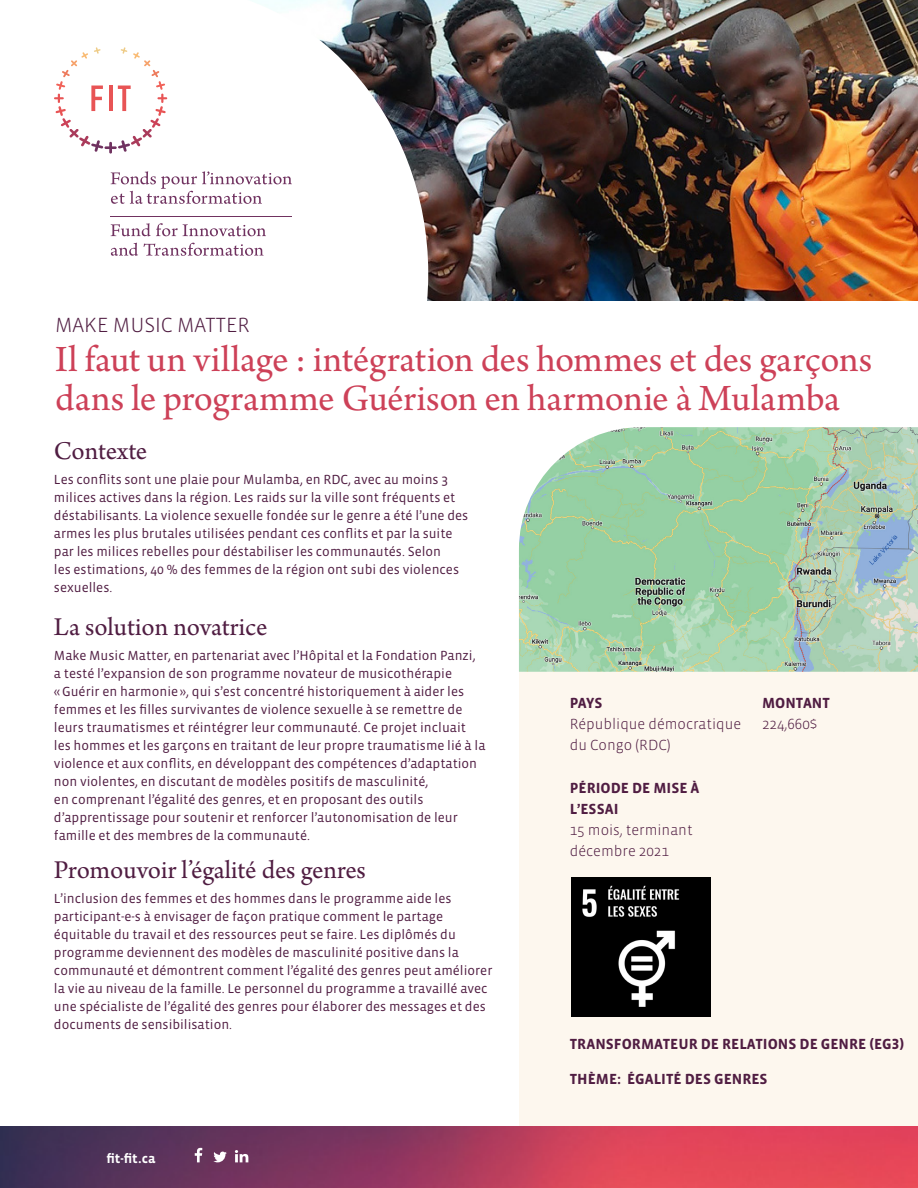
<style>
.page{position:relative;width:918px;height:1188px;background:#fff}
.page>*{position:absolute;margin:0;border:0;box-sizing:border-box;transform-origin:0 0}
.t1{font:39px/39px "Arno Pro";letter-spacing:-.005em;color:#cd4158}
.t2{font:27px "Arno Pro";color:#501d42}
.t3{font:300 21px "Vista Sans OTCE";color:#501d42}
.t4{font:700 15px/21px "Vista Sans OTCE";color:#501d42}
.t5{font:300 15px/21px "Vista Sans OTCE";color:#501d42}
.t6{font:13.5px/18px "Vista Sans OTCE";color:#501d42}
.t7{font:700 13.5px "Vista Sans OTCE";color:#fff}
</style>
<div class="page">
<img style="left:428px;top:0;width:490px;height:301px">
<svg style="left:110px;top:0;width:318px;height:301px"></svg>
<div style="left:519px;top:672px;width:399px;height:516px;background:#fdf7ee"></div>
<img style="left:519px;top:427px;width:399px;height:245px">
<img style="left:572px;top:878px;width:139px;height:139px">
<svg style="left:111px;top:223px;width:155px;height:13px"></svg>
<svg style="left:111px;top:243px;width:27px;height:13px"></svg>
<svg style="left:144px;top:243px;width:120px;height:13px"></svg>
<svg style="left:111px;top:171px;width:181px;height:33px"></svg>
<hr style="left:111px;top:216px;width:181px;height:1px;background:#703260">
<svg style="left:54px;top:47px;width:113px;height:107px"></svg>
<img style="left:0;top:1126px;width:918px;height:62px">
<svg style="left:213px;top:1152px;width:14px;height:10px"></svg>
<svg style="left:195px;top:1148px;width:7px;height:14px"></svg>
<svg style="left:235px;top:1150px;width:13px;height:12px"></svg>
<h3 class="t3" style="left:55px;top:313px;width:196px">MAKE MUSIC MATTER</h3>
<h1 class="t1" style="left:55px;top:342px;width:819px">Il faut un village : intégration des hommes et des garçons dans le programme Guérison en harmonie à Mulamba</h1>
<h2 class="t2" style="left:54px;top:436px;width:95px">Contexte</h2>
<p class="t6" style="left:54px;top:470px;width:416px">Les conflits sont une plaie pour Mulamba, en RDC, avec au moins 3 milices actives dans la région. Les raids sur la ville sont fréquents et déstabilisants. La violence sexuelle fondée sur le genre a été l’une des armes les plus brutales utilisées pendant ces conflits et par la suite par les milices rebelles pour déstabiliser les communautés. Selon<br>les estimations, 40 % des femmes de la région ont subi des violences sexuelles.</p>
<h2 class="t2" style="left:54px;top:611px;width:215px">La solution novatrice</h2>
<p class="t6" style="left:54px;top:646px;width:433px">Make Music Matter, en partenariat avec l’Hôpital et la Fondation Panzi, a testé l’expansion de son programme novateur de musicothérapie «Guérir en harmonie», qui s’est concentré historiquement à aider les femmes et les filles survivantes de violence sexuelle à se remettre de leurs traumatismes et réintégrer leur communauté. Ce projet incluait les hommes et les garçons en traitant de leur propre traumatisme lié à la violence et aux conflits, en développant des compétences d’adaptation non violentes, en discutant de modèles positifs de masculinité,<br>en comprenant l’égalité des genres, et en proposant des outils d’apprentissage pour soutenir et renforcer l’autonomisation de leur famille et des membres de la communauté.</p>
<h2 class="t2" style="left:54px;top:854px;width:313px">Promouvoir l’égalité des genres</h2>
<p class="t6" style="left:54px;top:889px;width:440px">L’inclusion des femmes et des hommes dans le programme aide les participant-e-s à envisager de façon pratique comment le partage équitable du travail et des ressources peut se faire. Les diplômés du programme deviennent des modèles de masculinité positive dans la communauté et démontrent comment l’égalité des genres peut améliorer la vie au niveau de la famille. Le personnel du programme a travaillé avec une spécialiste de l’égalité des genres pour élaborer des messages et des documents de sensibilisation.</p>
<p class="t4" style="left:570px;top:693px;width:34px">PAYS</p>
<p class="t5" style="left:570px;top:714px;width:173px">République démocratique du Congo (RDC)</p>
<p class="t4" style="left:570px;top:777px;width:131px">PÉRIODE DE MISE À<br>L’ESSAI</p>
<p class="t5" style="left:570px;top:819px;width:124px">15 mois, terminant décembre 2021</p>
<p class="t4" style="left:762px;top:693px;width:69px">MONTANT</p>
<p class="t5" style="left:762px;top:714px;width:57px">224,660$</p>
<p class="t7" style="left:106px;top:1151px;width:51px">fit-fit.ca</p>
<p class="t4" style="left:570px;top:1033px;width:336px">TRANSFORMATEUR DE RELATIONS DE GENRE (EG3)</p>
<p class="t4" style="left:570px;top:1068px;width:199px">THÈME: ÉGALITÉ DES GENRES</p>
</div>
